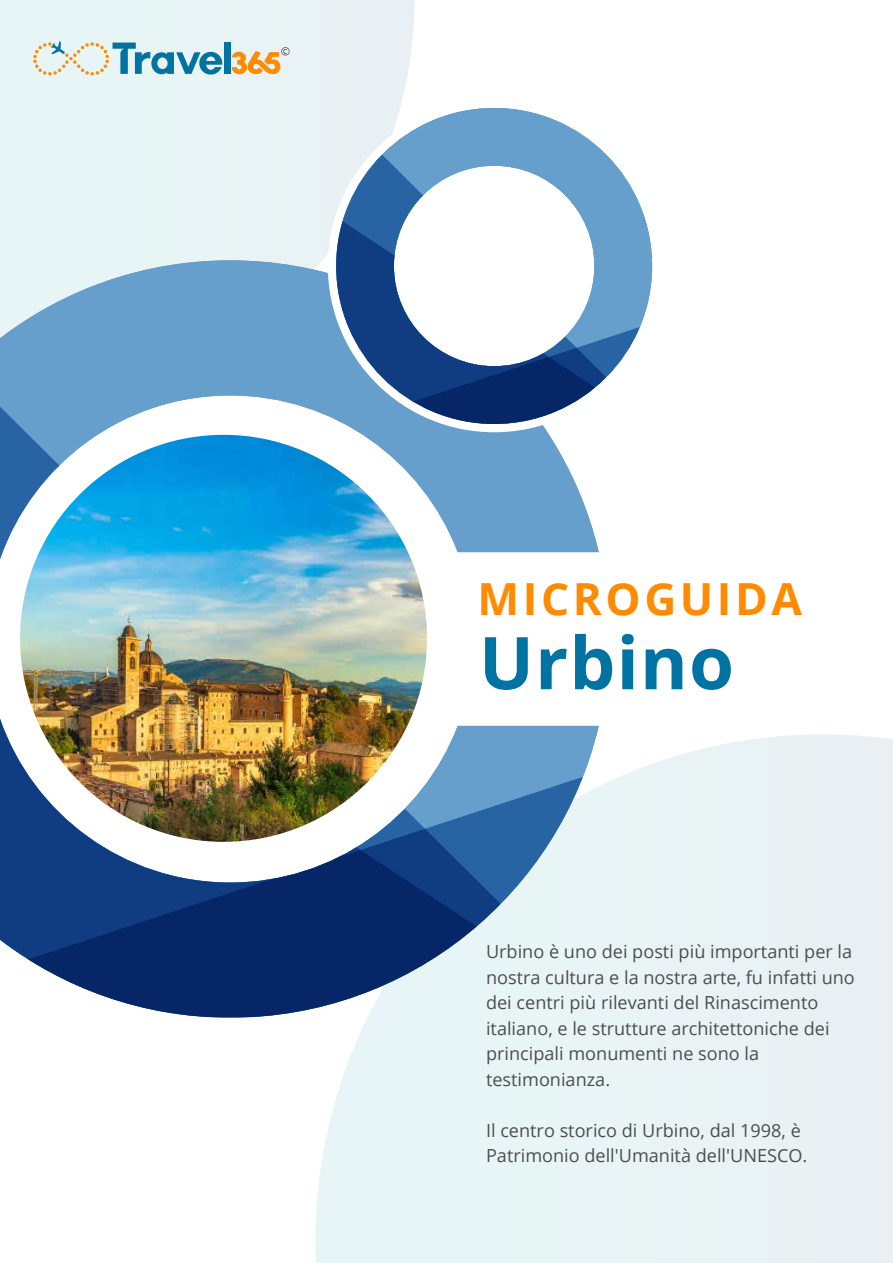
<style>
.page{position:relative;width:893px;height:1263px;background:#fff}
.page>*{position:absolute;margin:0;border:0;box-sizing:border-box;transform-origin:0 0}
.t1{font:700 72.75px "Open Sans";letter-spacing:.015em;color:#0073a2}
.t2{font:700 44.25px "Open Sans";letter-spacing:.08em;color:#ff8b03}
.t3{font:18px/25.5px "Open Sans";color:#4d4d4d}
</style>
<div class="page">
<div style="left:315px;top:734px;width:578px;height:529px;background:#e9f3f5"></div>
<div style="left:0;top:0;width:414px;height:260px;background:#e8f4f5"></div>
<svg style="left:0;top:260px;width:588px;height:255px;fill:#669fcc"></svg>
<img style="left:0;top:515px;width:599px;height:251px">
<svg style="left:0;top:766px;width:599px;height:251px"></svg>
<svg style="left:336px;top:108px;width:307px;height:105px"></svg>
<svg style="left:336px;top:213px;width:316px;height:108px"></svg>
<svg style="left:336px;top:321px;width:307px;height:103px"></svg>
<div style="left:224px;top:43px;width:7px;height:31px;background:#0073a2"></div>
<svg style="left:33px;top:41px;width:189px;height:35px;background:#b3d2d7"></svg>
<svg style="left:232px;top:47px;width:57px;height:27px;background:#efc48b"></svg>
<h2 class="t2" style="left:478px;top:568px;width:326px">MICROGUIDA</h2>
<h1 class="t1" style="left:479px;top:611px;width:257px">Urbino</h1>
<p class="t3" style="left:486px;top:938px;width:370px">Urbino è uno dei posti più importanti per la nostra cultura e la nostra arte, fu infatti uno dei centri più rilevanti del Rinascimento italiano, e le strutture architettoniche dei principali monumenti ne sono la testimonianza.</p>
<p class="t3" style="left:486px;top:1117px;width:323px">Il centro storico di Urbino, dal 1998, è<br>Patrimonio dell'Umanità dell'UNESCO.</p>
</div>
